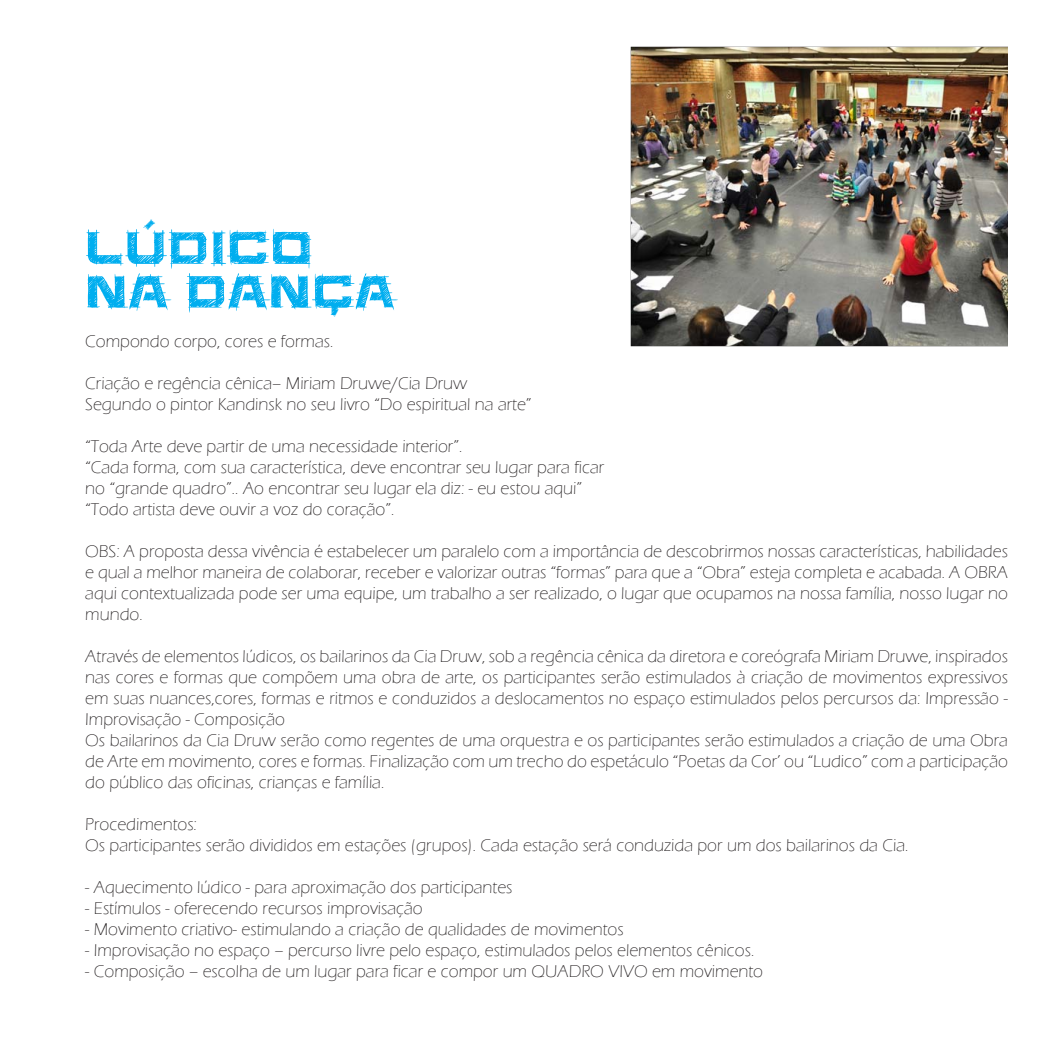
<style>
.page{position:relative;width:1053px;height:1053px;background:#fff}
.page>*{position:absolute;margin:0;border:0;box-sizing:border-box;transform-origin:0 0}
.t1{font:52.5px "Saucer BB";letter-spacing:.04em;color:#00aeef}
.t2{font:36.75px "Saucer BB";color:#00aeef}
.t3{font:300 17.5px/21px "Eras ITC";color:#231f20;text-align:justify}
</style>
<div class="page">
<img style="left:631px;top:46px;width:376px;height:300px">
<p class="t1" style="left:85px;top:223px;width:228px">LUDICO</p>
<p class="t1" style="left:85px;top:267px;width:310px">NA DANCA</p>
<p class="t2" style="left:330px;top:283px;width:12px">,</p>
<p class="t3" style="left:85px;top:331px;width:250px">Compondo corpo, cores e formas.</p>
<p class="t3" style="left:85px;top:373px;width:383px">Criação e regência cênica– Miriam Druwe/Cia Druw</p>
<p class="t3" style="left:85px;top:394px;width:448px">Segundo o pintor Kandinsk no seu livro “Do espiritual na arte”</p>
<p class="t3" style="left:85px;top:436px;width:378px">“Toda Arte deve partir de uma necessidade interior”.</p>
<p class="t3" style="left:85px;top:457px;width:520px">“Cada forma, com sua característica, deve encontrar seu lugar para ficar</p>
<p class="t3" style="left:85px;top:478px;width:498px">no “grande quadro”.. Ao encontrar seu lugar ela diz: - eu estou aqui”</p>
<p class="t3" style="left:85px;top:499px;width:311px">“Todo artista deve ouvir a voz do coração”.</p>
<p class="t3" style="left:85px;top:541px;width:924px">OBS: A proposta dessa vivência é estabelecer um paralelo com a importância de descobrirmos nossas características, habilidades e qual a melhor maneira de colaborar, receber e valorizar outras “formas” para que a “Obra” esteja completa e acabada. A OBRA aqui contextualizada pode ser uma equipe, um trabalho a ser realizado, o lugar que ocupamos na nossa família, nosso lugar no mundo.</p>
<p class="t3" style="left:85px;top:646px;width:924px">Através de elementos lúdicos, os bailarinos da Cia Druw, sob a regência cênica da diretora e coreógrafa Miriam Druwe, inspirados nas cores e formas que compõem uma obra de arte, os participantes serão estimulados à criação de movimentos expressivos em suas nuances,cores, formas e ritmos e conduzidos a deslocamentos no espaço estimulados pelos percursos da: Impressão - Improvisação - Composição</p>
<p class="t3" style="left:85px;top:730px;width:924px">Os bailarinos da Cia Druw serão como regentes de uma orquestra e os participantes serão estimulados a criação de uma Obra de Arte em movimento, cores e formas. Finalização com um trecho do espetáculo “Poetas da Cor’ ou “Ludico” com a participação do público das oficinas, crianças e família.</p>
<p class="t3" style="left:85px;top:814px;width:113px">Procedimentos:</p>
<p class="t3" style="left:85px;top:835px;width:824px">Os participantes serão divididos em estações (grupos). Cada estação será conduzida por um dos bailarinos da Cia.</p>
<p class="t3" style="left:85px;top:877px;width:429px">- Aquecimento lúdico - para aproximação dos participantes</p>
<p class="t3" style="left:85px;top:898px;width:339px">- Estímulos - oferecendo recursos improvisação</p>
<p class="t3" style="left:85px;top:919px;width:540px">- Movimento criativo- estimulando a criação de qualidades de movimentos</p>
<p class="t3" style="left:85px;top:940px;width:670px">- Improvisação no espaço – percurso livre pelo espaço, estimulados pelos elementos cênicos.</p>
<p class="t3" style="left:85px;top:961px;width:679px">- Composição – escolha de um lugar para ficar e compor um QUADRO VIVO em movimento</p>
</div>
